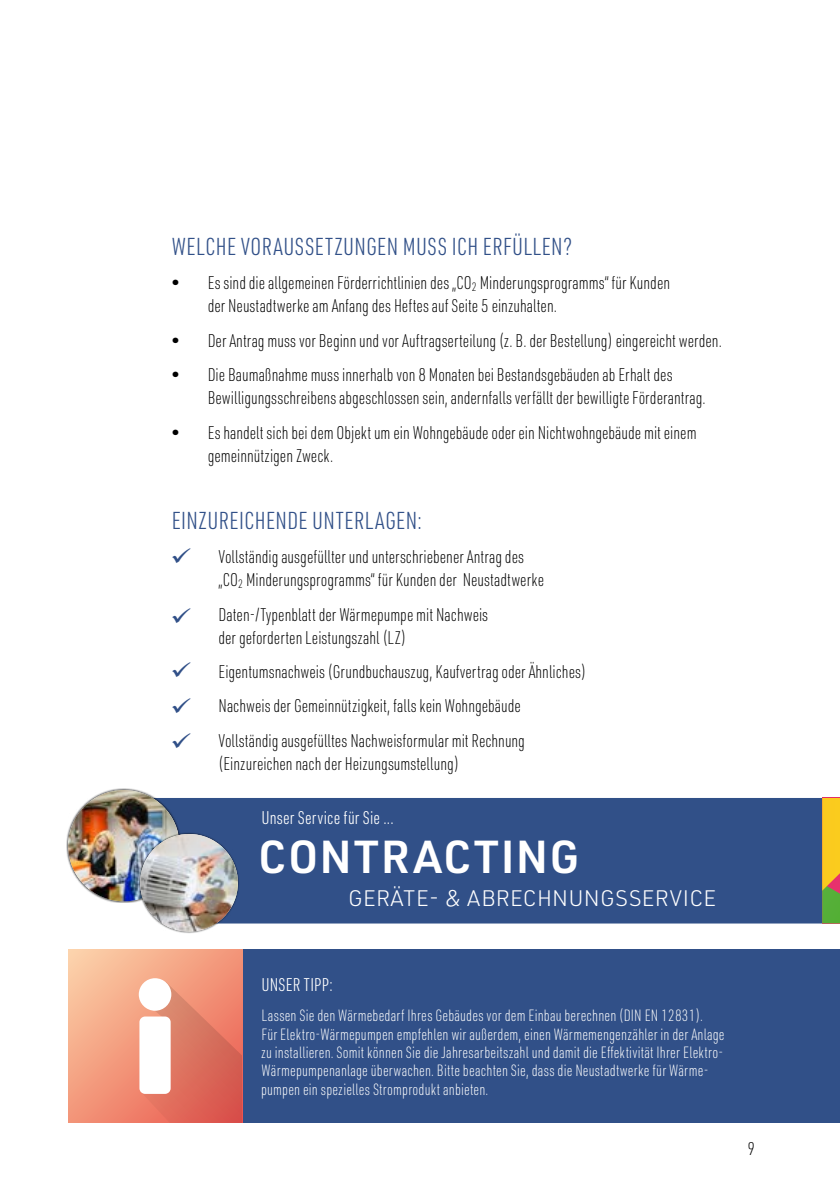
<style>
.page{position:relative;width:840px;height:1191px;background:#fff}
.page>*{position:absolute;margin:0;border:0;box-sizing:border-box;transform-origin:0 0}
.t1{font:600 45.2px "URWDIN";letter-spacing:.04em;color:#fff}
.t2{font:300 24px "URWDIN Cond";letter-spacing:.015em;color:#315088}
.t3{font:23.2px/35.2px "Wingdings";color:#315088;text-align:justify;scale:1.16 1}
.t4{font:300 22px "URWDIN";letter-spacing:.01em;color:#fff}
.t5{font:200 18px/23px "URWDIN Cond";color:#000}
.t6{font:300 18px "URWDIN Cond";letter-spacing:.01em;color:#fff}
.t7{font:200 16px/18.4px "URWDIN Cond";letter-spacing:.01em;color:#fff}
</style>
<div class="page">
<div style="left:242px;top:949px;width:597px;height:174px;background:#315088"></div>
<div style="left:181px;top:798px;width:640px;height:125px;background:#315088"></div>
<svg style="left:821px;top:798px;width:18px;height:125px;background:#c3b32f"></svg>
<svg style="left:68px;top:949px;width:174px;height:174px;background:#f5a787"></svg>
<svg style="left:141px;top:981px;width:101px;height:142px;background:#e17563"></svg>
<div style="left:139px;top:1016px;width:31px;height:78px;background:#fff;border-radius:6px"></div>
<div style="left:139px;top:978px;width:32px;height:32px;background:#fff;border-radius:50%"></div>
<div style="left:66px;top:788px;width:115px;height:114px;background:#000;opacity:.75"></div>
<img style="left:68px;top:790px;width:110px;height:111px">
<div style="left:138px;top:832px;width:101px;height:101px;background:#000;opacity:.75"></div>
<img style="left:140px;top:834px;width:98px;height:97px;border-radius:49px">
<h2 class="t2" style="left:171px;top:231px;width:401px">WELCHE VORAUSSETZUNGEN MUSS ICH ERFÜLLEN?</h2>
<p class="t5" style="left:207px;top:271px;width:463px;text-indent:-36px">• Es sind die allgemeinen Förderrichtlinien des „CO<sub>2</sub> Minderungsprogramms“ für Kunden der Neustadtwerke am Anfang des Heftes auf Seite 5 einzuhalten.</p>
<p class="t5" style="left:171px;top:328px;width:551px">• Der Antrag muss vor Beginn und vor Auftragserteilung (z. B. der Bestellung) eingereicht werden.</p>
<p class="t5" style="left:207px;top:363px;width:499px;text-indent:-36px">• Die Baumaßnahme muss innerhalb von 8 Monaten bei Bestandsgebäuden ab Erhalt des<br>Bewilligungsschreibens abgeschlossen sein, andernfalls verfällt der bewilligte Förderantrag.</p>
<p class="t5" style="left:207px;top:420px;width:490px;text-indent:-36px">• Es handelt sich bei dem Objekt um ein Wohngebäude oder ein Nichtwohngebäude mit einem gemeinnützigen Zweck.</p>
<h2 class="t2" style="left:171px;top:504px;width:251px">EINZUREICHENDE UNTERLAGEN:</h2>
<p class="t5" style="left:218px;top:545px;width:327px">Vollständig ausgefüllter und unterschriebener Antrag des „CO<sub>2</sub> Minderungsprogramms“ für Kunden der Neustadtwerke</p>
<p class="t5" style="left:218px;top:602px;width:271px">Daten-/Typenblatt der Wärmepumpe mit Nachweis der geforderten Leistungszahl (LZ)</p>
<p class="t5" style="left:218px;top:654px;width:369px;line-height:34.4px">Eigentumsnachweis (Grundbuchauszug, Kaufvertrag oder Ähnliches)<br>Nachweis der Gemeinnützigkeit, falls kein Wohngebäude<br>Vollständig ausgefülltes Nachweisformular mit Rechnung</p>
<p class="t5" style="left:218px;top:751px;width:242px">(Einzureichen nach der Heizungsumstellung)</p>
<p class="t3" style="left:170px;top:654px;width:20px">✓ ✓ ✓</p>
<p class="t6" style="left:261px;top:805px;width:133px">Unser Service für Sie ...</p>
<h1 class="t1" style="left:258px;top:826px;width:322px">CONTRACTING</h1>
<p class="t4" style="left:348px;top:884px;width:369px">GERÄTE- &amp; ABRECHNUNGSSERVICE</p>
<p class="t6" style="left:261px;top:973px;width:73px">UNSER TIPP:</p>
<p class="t7" style="left:261px;top:1006px;width:465px">Lassen Sie den Wärmebedarf Ihres Gebäudes vor dem Einbau berechnen (DIN EN 12831).<br>Für Elektro-Wärmepumpen empfehlen wir außerdem, einen Wärmemengenzähler in der Anlage zu installieren. Somit können Sie die Jahresarbeitszahl und damit die Effektivität Ihrer Elektro-Wärmepumpenanlage überwachen. Bitte beachten Sie, dass die Neustadtwerke für Wärme&shy;pumpen ein spezielles Stromprodukt anbieten.</p>
<p class="t5" style="left:747px;top:1136px;width:9px">9</p>
</div>
